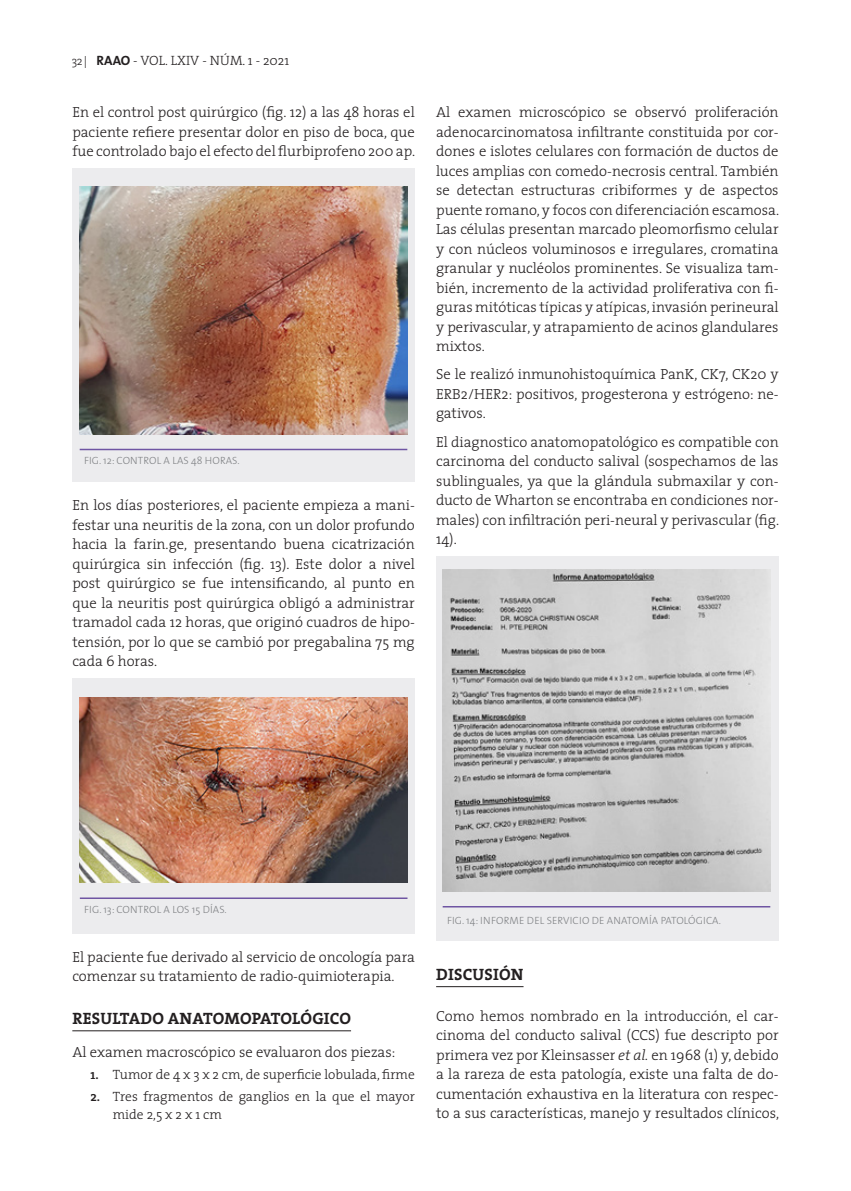
<style>
.page{position:relative;width:851px;height:1191px;background:#fff}
.page>*{position:absolute;margin:0;border:0;box-sizing:border-box;transform-origin:0 0}
.t1{font:700 16.5px "The Serif";letter-spacing:.015em;color:#231f20}
.t2{font:300 14.7px/19.5px "The Serif";color:#231f20;text-align:justify}
.t3{font:300 13.5px/18px "The Serif";color:#231f20}
.t4{font:300 10.5px "The Sans";letter-spacing:.015em;color:#808285}
.s1{font-size:12px}
.s2{font-family:"The Sans";font-weight:700}
.s3{font-weight:600}
.s4{font-style:italic}
</style>
<div class="page">
<hr style="left:72px;top:1030px;width:279px;height:1px;background:#231f20">
<div style="left:72px;top:168px;width:343px;height:314px;background:#ececee"></div>
<div style="left:72px;top:678px;width:343px;height:255px;background:#ececee"></div>
<hr style="left:436px;top:986px;width:87px;height:1px;background:#231f20">
<div style="left:436px;top:556px;width:342px;height:385px;background:#ececee"></div>
<img style="left:80px;top:186px;width:327px;height:248px">
<img style="left:80px;top:698px;width:327px;height:184px">
<hr style="left:80px;top:449px;width:327px;height:1px;background:#6f55a3">
<hr style="left:80px;top:897px;width:327px;height:2px;background:#6f55a3">
<img style="left:442px;top:569px;width:328px;height:322px">
<hr style="left:442px;top:906px;width:328px;height:1px;background:#6f55a3">
<p class="t3" style="left:72px;top:51px;width:219px"><span class="s1">32 |</span> <span class="s2">RAAO</span> - VOL. LXIV - NÚM. 1 - 2021</p>
<p class="t2" style="left:72px;top:102px;width:344px">En el control post quirúrgico (fig. 12) a las 48 horas el paciente refiere presentar dolor en piso de boca, que fue controlado bajo el efecto del flurbiprofeno 200 ap.</p>
<p class="t4" style="left:84px;top:452px;width:157px">FIG. 12: CONTROL A LAS 48 HORAS.</p>
<p class="t2" style="left:72px;top:495px;width:344px">En los días posteriores, el paciente empieza a mani&shy;festar una neuritis de la zona, con un dolor profundo hacia la farin.ge, presentando buena cicatrización quirúrgica sin infección (fig. 13). Este dolor a nivel post quirúrgico se fue intensificando, al punto en que la neuritis post quirúrgica obligó a administrar tramadol cada 12 horas, que originó cuadros de hipo&shy;tensión, por lo que se cambió por pregabalina 75 mg cada 6 horas.</p>
<p class="t2" style="left:436px;top:102px;width:344px">Al examen microscópico se observó proliferación adenocarcinomatosa infiltrante constituida por cor&shy;dones e islotes celulares con formación de ductos de luces amplias con comedo-necrosis central. También se detectan estructuras cribiformes y de aspectos puente romano, y focos con diferenciación escamosa.<br>Las células presentan marcado pleomorfismo celular y con núcleos voluminosos e irregulares, cromatina granular y nucléolos prominentes. Se visualiza tam&shy;bién, incremento de la actividad proliferativa con fi&shy;guras mitóticas típicas y atípicas, invasión perineural y perivascular, y atrapamiento de acinos glandulares mixtos.</p>
<p class="t2" style="left:436px;top:364px;width:344px">Se le realizó inmunohistoquímica PanK, CK7, CK20 y ERB2/HER2: positivos, progesterona y estrógeno: ne&shy;gativos.</p>
<p class="t2" style="left:436px;top:431px;width:344px">El diagnostico anatomopatológico es compatible con carcinoma del conducto salival (sospechamos de las sublinguales, ya que la glándula submaxilar y con&shy;ducto de Wharton se encontraba en condiciones nor&shy;males) con infiltración peri-neural y perivascular (fig.<br>14).</p>
<p class="t4" style="left:84px;top:900px;width:144px">FIG. 13: CONTROL A LOS 15 DÍAS.</p>
<p class="t2" style="left:72px;top:946px;width:344px">El paciente fue derivado al servicio de oncología para comenzar su tratamiento de radio-quimioterapia.</p>
<p class="t1" style="left:72px;top:1004px;width:280px">RESULTADO ANATOMOPATOLÓGICO</p>
<p class="t2" style="left:72px;top:1041px;width:324px">Al examen macroscópico se evaluaron dos piezas:</p>
<p class="t3" style="left:90px;top:1064px;width:326px"><span class="s3">1.</span> Tumor de 4 x 3 x 2 cm, de superficie lobulada, firme</p>
<p class="t3" style="left:113px;top:1087px;width:303px;text-indent:-23px"><span class="s3">2.</span> Tres fragmentos de ganglios en la que el mayor mide 2,5 x 2 x 1 cm</p>
<p class="t4" style="left:447px;top:911px;width:275px">FIG. 14: INFORME DEL SERVICIO DE ANATOMÍA PATOLÓGICA.</p>
<p class="t1" style="left:436px;top:960px;width:89px">DISCUSIÓN</p>
<p class="t2" style="left:436px;top:1005px;width:344px">Como hemos nombrado en la introducción, el car&shy;cinoma del conducto salival (CCS) fue descripto por primera vez por Kleinsasser <span class="s4">et al.</span> en 1968 (1) y, debido a la rareza de esta patología, existe una falta de do&shy;cumentación exhaustiva en la literatura con respec&shy;to a sus características, manejo y resultados clínicos,</p>
</div>
